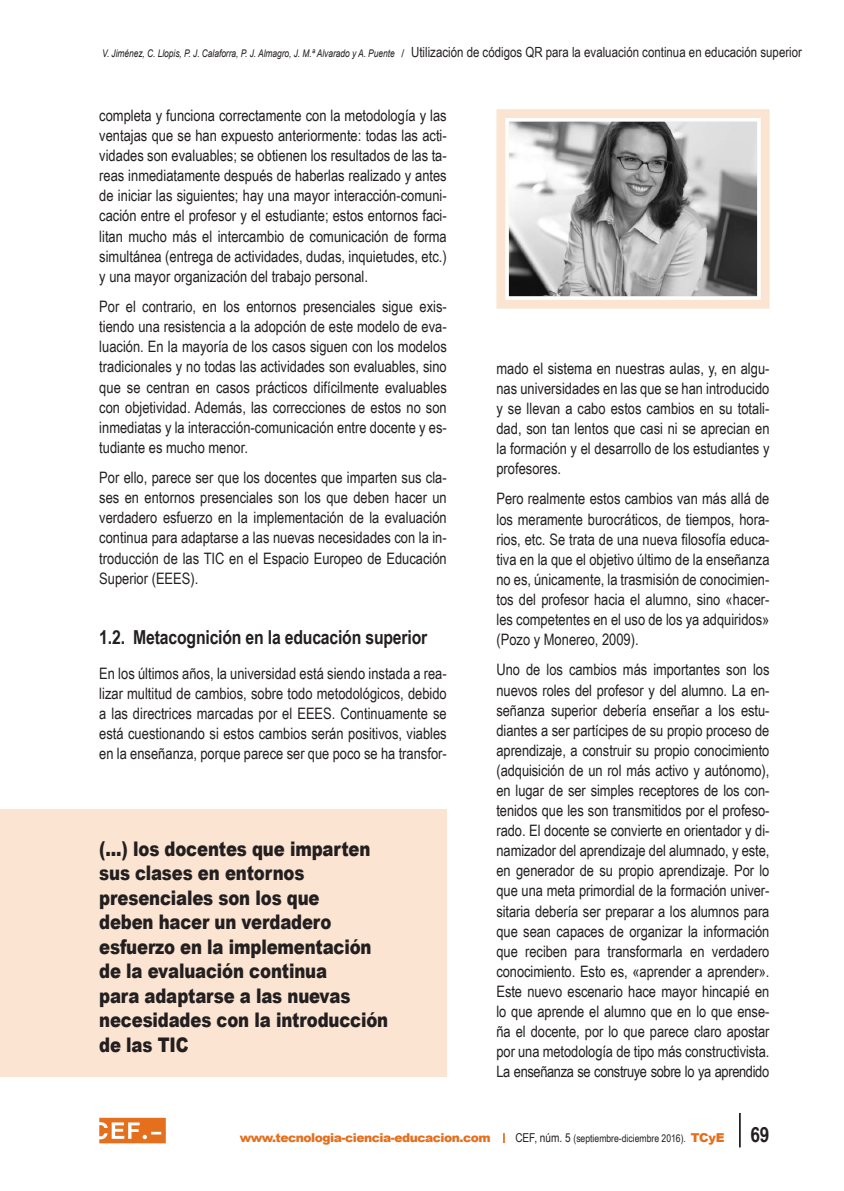
<style>
.page{position:relative;width:844px;height:1191px;background:#fff}
.page>*{position:absolute;margin:0;border:0;box-sizing:border-box;transform-origin:0 0}
.t1{font:900 20.12px/24.5px "Arial";letter-spacing:-.01em;color:#231f20;scale:.82 1}
.epigrafe_1_1{font:700 19.25px "Arial Narrow";letter-spacing:-.01em;color:#231f20}
.texto_general{font:15.75px/20.1px "Arial Narrow";color:#231f20;text-align:justify}
.t2{font:900 12.25px "Arial";letter-spacing:-.04em;color:#e4701e}
.t3{font:italic 10.5px "Arial";letter-spacing:-.005em;color:#231f20;scale:.8 1}
.t4{font:10.5px "Arial Narrow";color:#231f20}
.s1{font-style:normal}
.s2{font-family:"Arial Narrow";font-style:normal;font-size:14px}
.s3{font-size:12.25px}
.s4{font-family:"Arial";font-weight:900;font-size:12.25px;color:#e4701e}
.s5{font-weight:700;font-size:21px}
</style>
<div class="page">
<hr style="left:738px;top:1113px;width:2px;height:34px;background:#231f20">
<svg style="left:99px;top:1117px;width:67px;height:26px;background:#e99050"></svg>
<img style="left:509px;top:122px;width:247px;height:174px">
<div style="left:496px;top:109px;width:273px;height:200px;border:12px solid #fbe5d2"></div>
<div style="left:505px;top:118px;width:255px;height:182px;border:3px solid #fff"></div>
<div style="left:0;top:809px;width:446px;height:267px;background:#fbe5d2"></div>
<p class="t3" style="left:102px;top:47px;width:876px">V. Jiménez, C. Llopis, P. J. Calaforra, P. J. Almagro, J. M.ª Alvarado y A. Puente <span class="s1">/</span> <span class="s2">Utilización de códigos QR para la evaluación continua en educación superior</span></p>
<p class="texto_general" style="left:99px;top:104px;width:349px">completa y funciona correctamente con la metodología y las ventajas que se han expuesto anteriormente: todas las acti&shy;vidades son evaluables; se obtienen los resultados de las ta&shy;reas inmediatamente después de haberlas realizado y antes de iniciar las siguientes; hay una mayor interacción-comuni&shy;cación entre el profesor y el estudiante; estos entornos faci&shy;litan mucho más el intercambio de comunicación de forma simultánea (entrega de actividades, dudas, inquietudes, etc.) y una mayor organización del trabajo personal.</p>
<p class="texto_general" style="left:99px;top:296px;width:349px">Por el contrario, en los entornos presenciales sigue exis&shy;tiendo una resistencia a la adopción de este modelo de eva&shy;luación. En la mayoría de los casos siguen con los modelos tradicionales y no todas las actividades son evaluables, sino que se centran en casos prácticos difícilmente evaluables con objetividad. Además, las correcciones de estos no son inmediatas y la interacción-comunicación entre docente y es&shy;tudiante es mucho menor.</p>
<p class="texto_general" style="left:99px;top:467px;width:349px">Por ello, parece ser que los docentes que imparten sus cla&shy;ses en entornos presenciales son los que deben hacer un verdadero esfuerzo en la implementación de la evaluación continua para adaptarse a las nuevas necesidades con la in&shy;troducción de las TIC en el Espacio Europeo de Educación Superior (EEES).</p>
<p class="epigrafe_1_1" style="left:99px;top:622px;width:329px">1.2. Metacognición en la educación superior</p>
<p class="texto_general" style="left:99px;top:662px;width:349px">En los últimos años, la universidad está siendo instada a rea&shy;lizar multitud de cambios, sobre todo metodológicos, debido a las directrices marcadas por el EEES. Continuamente se está cuestionando si estos cambios serán positivos, viables en la enseñanza, porque parece ser que poco se ha transfor-</p>
<p class="t1" style="left:99px;top:835px;width:354px">(...) los docentes que imparten sus clases en entornos presenciales son los que<br>deben hacer un verdadero esfuerzo en la implementación de la evaluación continua<br>para adaptarse a las nuevas necesidades con la introducción de las TIC</p>
<p class="texto_general" style="left:496px;top:357px;width:274px">mado el sistema en nuestras aulas, y, en algu&shy;nas universidades en las que se han introducido y se llevan a cabo estos cambios en su totali&shy;dad, son tan lentos que casi ni se aprecian en la formación y el desarrollo de los estudiantes y profesores.</p>
<p class="texto_general" style="left:496px;top:488px;width:274px">Pero realmente estos cambios van más allá de los meramente burocráticos, de tiempos, hora&shy;rios, etc. Se trata de una nueva filosofía educa&shy;tiva en la que el objetivo último de la enseñanza no es, únicamente, la trasmisión de conocimien&shy;tos del profesor hacia el alumno, sino «hacer&shy;les competentes en el uso de los ya adquiridos» (Pozo y Monereo, 2009).</p>
<p class="texto_general" style="left:496px;top:659px;width:274px">Uno de los cambios más importantes son los nuevos roles del profesor y del alumno. La en&shy;señanza superior debería enseñar a los estu&shy;diantes a ser partícipes de su propio proceso de aprendizaje, a construir su propio conocimiento (adquisición de un rol más activo y autónomo), en lugar de ser simples receptores de los con&shy;tenidos que les son transmitidos por el profeso&shy;rado. El docente se convierte en orientador y di&shy;namizador del aprendizaje del alumnado, y este, en generador de su propio aprendizaje. Por lo que una meta primordial de la formación univer&shy;sitaria debería ser preparar a los alumnos para que sean capaces de organizar la información que reciben para transformarla en verdadero conocimiento. Esto es, «aprender a aprender».<br>Este nuevo escenario hace mayor hincapié en lo que aprende el alumno que en lo que ense&shy;ña el docente, por lo que parece claro apostar por una metodología de tipo más constructivista.<br>La enseñanza se construye sobre lo ya aprendido</p>
<p class="t2" style="left:240px;top:1129px;width:252px">www.tecnologia-ciencia-educacion.com</p>
<p class="t4" style="left:515px;top:1130px;width:255px"><span class="s3">CEF, núm. 5</span> (septiembre-diciembre 2016). <span class="s4">TCyE</span> <span class="s5">69</span></p>
</div>
